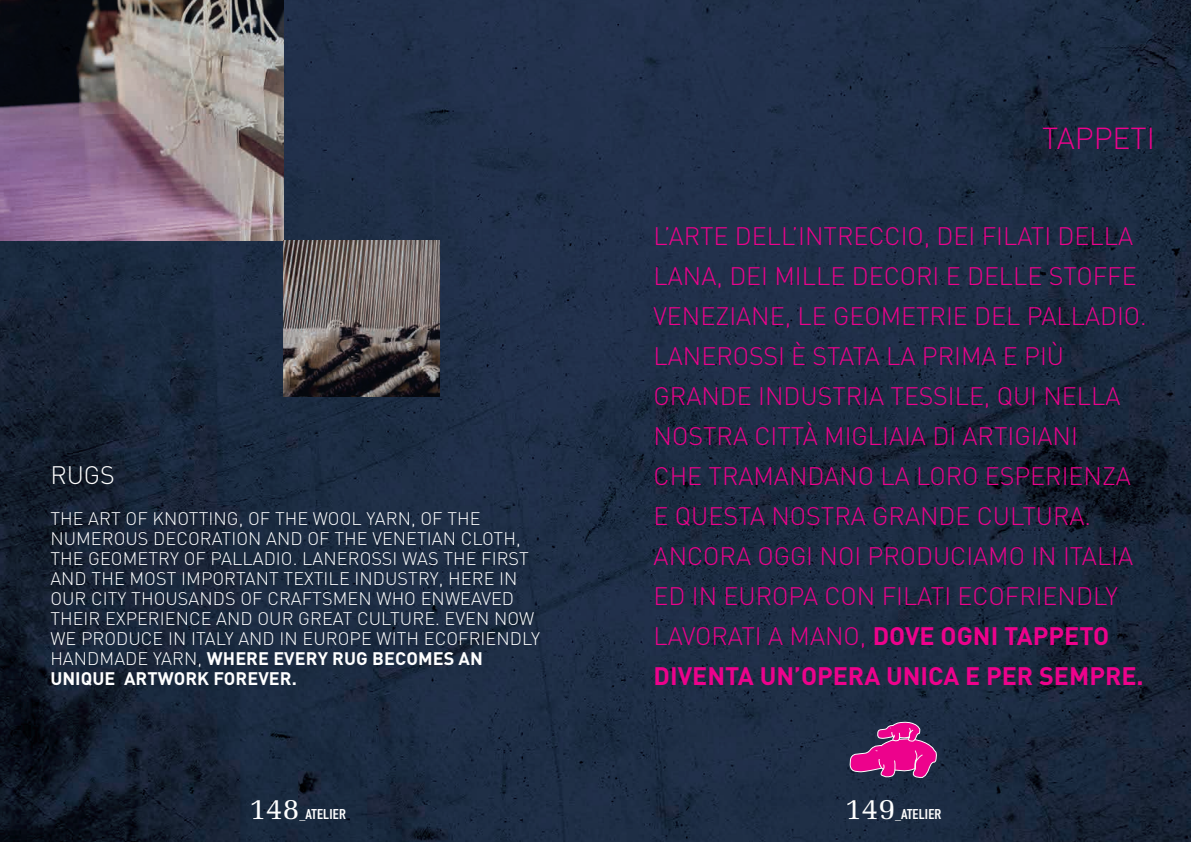
<style>
.page{position:relative;width:1191px;height:842px;background:#fff}
.page>*{position:absolute;margin:0;border:0;box-sizing:border-box;transform-origin:0 0}
.t1{font:300 30px "DIN";color:#ed028c}
.t2{font:30px "Melior";color:#fff}
.t3{font:300 25px/40px "DIN";color:#ed028c}
.t4{font:300 25px "DIN";color:#fff}
.t5{font:300 18px/20px "DIN";letter-spacing:.005em;color:#fff}
.t6{font:14px "DIN Engschrift";letter-spacing:.015em;color:#fff;scale:1.15 1}
.s1{font-weight:700}
.s2{font-family:"Melior";font-style:italic;font-size:12px}
</style>
<div class="page">
<img style="left:0;top:0;width:1191px;height:842px">
<svg style="left:847px;top:720px;width:90px;height:58px;background:#932875"></svg>
<img style="left:0;top:0;width:283px;height:241px">
<img style="left:283px;top:241px;width:156px;height:156px">
<p class="t4" style="left:50px;top:460px;width:66px">RUGS</p>
<p class="t5" style="left:50px;top:509px;width:491px">THE ART OF KNOTTING, OF THE WOOL YARN, OF THE NUMEROUS DECORATION AND OF THE VENETIAN CLOTH, THE GEOMETRY OF PALLADIO. LANEROSSI WAS THE FIRST AND THE MOST IMPORTANT TEXTILE INDUSTRY, HERE IN OUR CITY THOUSANDS OF CRAFTSMEN WHO ENWEAVED THEIR EXPERIENCE AND OUR GREAT CULTURE. EVEN NOW WE PRODUCE IN ITALY AND IN EUROPE WITH ECOFRIENDLY HANDMADE YARN, <span class="s1">WHERE EVERY RUG BECOMES AN UNIQUE ARTWORK FOREVER.</span></p>
<p class="t1" style="left:1042px;top:120px;width:114px">TAPPETI</p>
<p class="t3" style="left:653px;top:216px;width:494px">L’ARTE DELL’INTRECCIO, DEI FILATI DELLA LANA, DEI MILLE DECORI E DELLE STOFFE VENEZIANE, LE GEOMETRIE DEL PALLADIO.<br>LANEROSSI È STATA LA PRIMA E PIÙ GRANDE INDUSTRIA TESSILE, QUI NELLA NOSTRA CITTÀ MIGLIAIA DI ARTIGIANI<br>CHE TRAMANDANO LA LORO ESPERIENZA E QUESTA NOSTRA GRANDE CULTURA.<br>ANCORA OGGI NOI PRODUCIAMO IN ITALIA ED IN EUROPA CON FILATI ECOFRIENDLY LAVORATI A MANO, <span class="s1">DOVE OGNI TAPPETO DIVENTA UN’OPERA UNICA E PER SEMPRE.</span></p>
<p class="t2" style="left:249px;top:791px;width:52px">148</p>
<p class="t6" style="left:299px;top:806px;width:42px"><span class="s2">_</span>ATELIER</p>
<p class="t2" style="left:845px;top:791px;width:52px">149</p>
<p class="t6" style="left:895px;top:806px;width:42px"><span class="s2">_</span>ATELIER</p>
</div>
